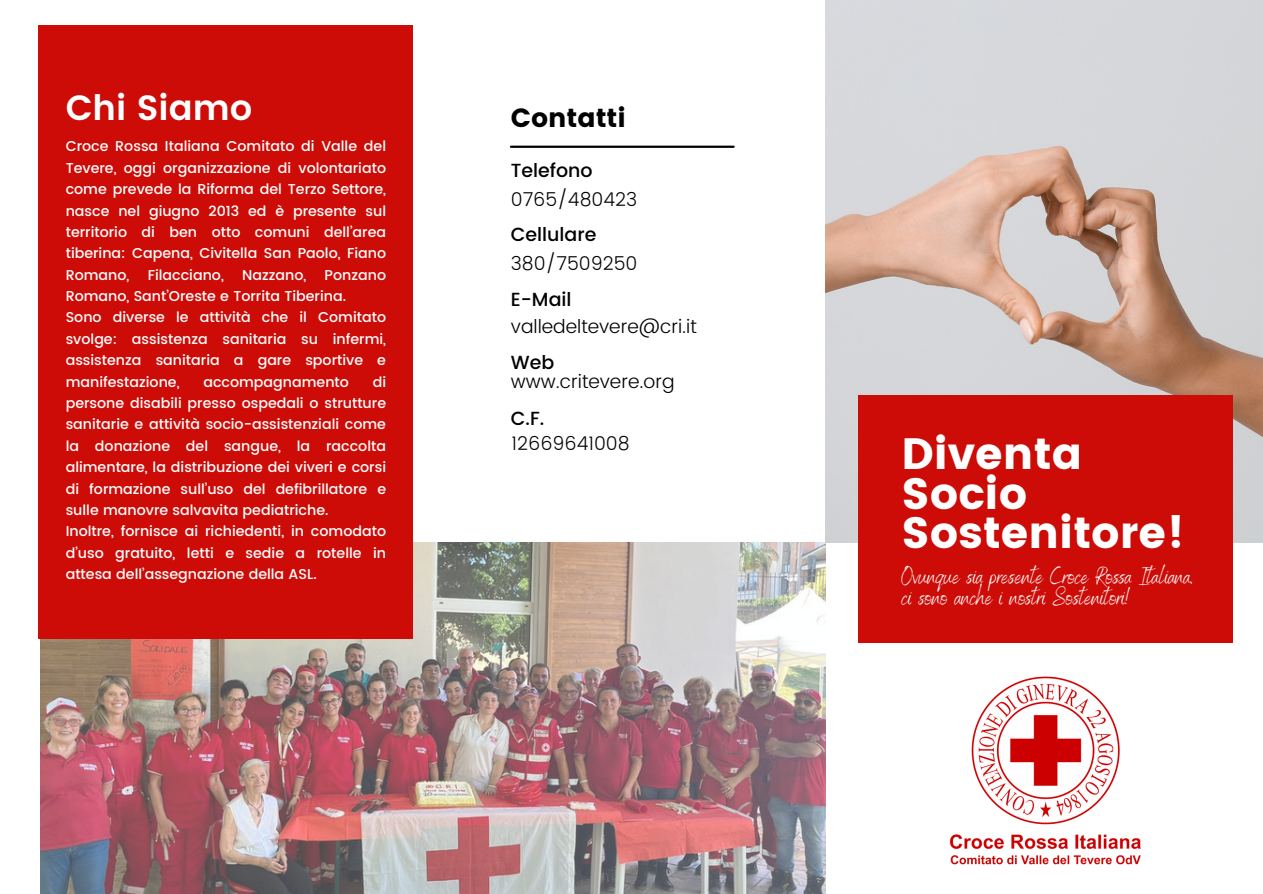
<style>
.page{position:relative;width:1263px;height:894px;background:#fff}
.page>*{position:absolute;margin:0;border:0;box-sizing:border-box;transform-origin:0 0}
.t1{font:43.8px/39.3px "Poppins";color:#fff}
.t2{font:600 34.95px "Poppins";color:#fff}
.t3{font:26.25px "Poppins";color:#000}
.t4{font:23.85px "Benedict";color:#fff}
.t5{font:300 18.9px "Poppins";color:#000}
.t6{font:500 18.9px "Poppins";color:#000}
.t7{font:500 14.25px/21.3px "Poppins";color:#fff;text-align:justify}
</style>
<div class="page">
<img style="left:826px;top:0;width:437px;height:542px">
<div style="left:858px;top:395px;width:374px;height:247px;background:#cd0b07"></div>
<img style="left:40px;top:542px;width:785px;height:351px">
<hr style="left:511px;top:146px;width:223px;height:2px;background:#000">
<div style="left:38px;top:26px;width:375px;height:612px;background:#cd0b07"></div>
<img style="left:923px;top:642px;width:248px;height:223px">
<p class="t2" style="left:66px;top:88px;width:188px">Chi Siamo</p>
<p class="t7" style="left:66px;top:136px;width:322px">Croce Rossa Italiana Comitato di Valle del Tevere, oggi organizzazione di volontariato come prevede la Riforma del Terzo Settore, nasce nel giugno 2013 ed è presente sul territorio di ben otto comuni dell’area tiberina: Capena, Civitella San Paolo, Fiano Romano,</p>
<p class="t7" style="left:148px;top:264px;width:78px">Filacciano,</p>
<p class="t7" style="left:242px;top:264px;width:66px">Nazzano,</p>
<p class="t7" style="left:66px;top:264px;width:322px;text-indent:259px">Ponzano<br>Romano, Sant’Oreste e Torrita Tiberina.</p>
<p class="t7" style="left:66px;top:307px;width:322px">Sono diverse le attività che il Comitato svolge: assistenza sanitaria su infermi, assistenza sanitaria a gare sportive e manifestazione,</p>
<p class="t7" style="left:66px;top:371px;width:322px;text-indent:307px">di persone disabili presso ospedali o strutture sanitarie e attività socio-assistenziali come la donazione del sangue, la raccolta alimentare, la distribuzione dei viveri e corsi di formazione sull’uso del defibrillatore e sulle manovre salvavita pediatriche.</p>
<p class="t7" style="left:66px;top:520px;width:322px">Inoltre, fornisce ai richiedenti, in comodato d’uso gratuito, letti e sedie a rotelle in attesa dell’assegnazione della ASL.</p>
<p class="t7" style="left:203px;top:371px;width:147px">accompagnamento</p>
<p class="t3" style="left:511px;top:103px;width:117px">Contatti</p>
<p class="t6" style="left:511px;top:159px;width:83px">Telefono</p>
<p class="t5" style="left:511px;top:188px;width:128px">0765/480423</p>
<p class="t6" style="left:511px;top:224px;width:87px">Cellulare</p>
<p class="t5" style="left:511px;top:253px;width:128px">380/7509250</p>
<p class="t6" style="left:511px;top:288px;width:62px">E-Mail</p>
<p class="t5" style="left:511px;top:316px;width:187px">valledeltevere@cri.it</p>
<p class="t6" style="left:511px;top:351px;width:45px">Web</p>
<p class="t5" style="left:511px;top:370px;width:165px">www.critevere.org</p>
<p class="t6" style="left:511px;top:407px;width:35px">C.F.</p>
<p class="t5" style="left:512px;top:432px;width:120px">12669641008</p>
<p class="t1" style="left:901px;top:434px;width:285px">Diventa<br>Socio<br>Sostenitore!</p>
<p class="t4" style="left:901px;top:560px;width:292px">Ovunque sia presente Croce Rossa Italiana,</p>
<p class="t4" style="left:901px;top:581px;width:230px">ci sono anche i nostri Sostenitori!</p>
</div>
